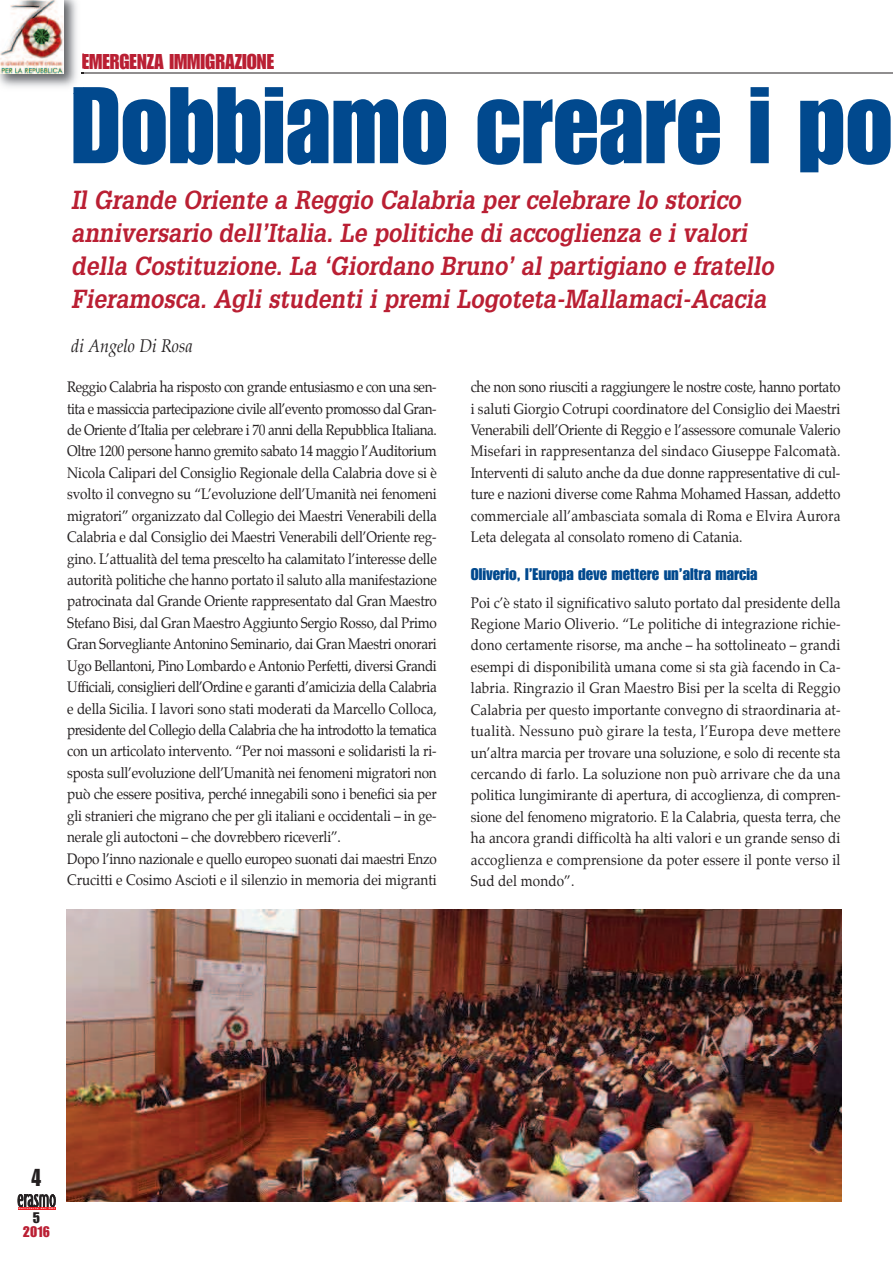
<style>
.page{position:relative;width:893px;height:1263px;background:#fff}
.page>*{position:absolute;margin:0;border:0;box-sizing:border-box;transform-origin:0 0}
.t1{font:106.5px "Impact";color:#01498e;scale:.96 1}
.t2{font:italic 700 25.5px/33px "Glypha";color:#ba1f33;scale:.9 1}
.t3{font:24px "Impact";color:#231f20;scale:.9 1}
.t4{font:21px "Impact";color:#ba1f33}
.t5{font:italic 18px "Palatino";color:#231f20;scale:.9 1}
.t6{font:16.5px "Impact";color:#01498e}
.t7{font:15px/21.5px "Palatino";letter-spacing:-.015em;color:#231f20;text-align:justify;scale:.9 1}
.t8{font:15px "Impact";color:#ba1f33}
.t9{font:15px "Impact";color:#231f20}
.t10{font:700 2.1px "Officina Sans";letter-spacing:.2em;color:#fff;scale:1.53 1}
</style>
<div class="page">
<hr style="left:82px;top:73px;width:811px;height:1px;background:#231f20">
<img style="left:66px;top:909px;width:776px;height:293px">
<svg style="left:18px;top:1194px;width:38px;height:13px"></svg>
<hr style="left:18px;top:1207px;width:38px;height:2px;background:#ee1d23">
<img style="left:0;top:0;width:82px;height:87px">
<svg style="left:82px;top:53px;width:2px;height:20px"></svg>
<svg style="left:73px;top:87px;width:11px;height:6px"></svg>
<img style="left:0;top:0;width:64px;height:74px">
<h3 class="t4" style="left:82px;top:54px;width:194px">EMERGENZA IMMIGRAZIONE</h3>
<h1 class="t1" style="left:71px;top:87px;width:857px">Dobbiamo creare i po</h1>
<p class="t2" style="left:71px;top:184px;width:782px">Il Grande Oriente a Reggio Calabria per celebrare lo storico anniversario dell’Italia. Le politiche di accoglienza e i valori della Costituzione. La ‘Giordano Bruno’ al partigiano e fratello Fieramosca. Agli studenti i premi Logoteta-Mallamaci-Acacia</p>
<p class="t5" style="left:71px;top:337px;width:136px">di Angelo Di Rosa</p>
<p class="t7" style="left:67px;top:377px;width:412px;text-align:left">Reggio Calabria ha risposto con grande entusiasmo e con una sen&shy;tita e massiccia partecipazione civile all’evento promosso dal Gran&shy;de Oriente d’Italia per celebrare i 70 anni della Repubblica Italiana.<br>Oltre 1200 persone hanno gremito sabato 14 maggio l’Auditorium Nicola Calipari del Consiglio Regionale della Calabria dove si è svolto il convegno su “L’evoluzione dell’Umanità nei fenomeni migratori” organizzato dal Collegio dei Maestri Venerabili della Calabria e dal Consiglio dei Maestri Venerabili dell’Oriente reg&shy;gino. L’attualità del tema prescelto ha calamitato l’interesse delle autorità politiche che hanno portato il saluto alla manifestazione patrocinata dal Grande Oriente rappresentato dal Gran Maestro Stefano Bisi, dal Gran Maestro Aggiunto Sergio Rosso, dal Primo Gran Sorvegliante Antonino Seminario, dai Gran Maestri onorari Ugo Bellantoni, Pino Lombardo e Antonio Perfetti, diversi Grandi Ufficiali, consiglieri dell’Ordine e garanti d’amicizia della Calabria e della Sicilia. I lavori sono stati moderati da Marcello Colloca, presidente del Collegio della Calabria che ha introdotto la tematica con un articolato intervento. “Per noi massoni e solidaristi la ri&shy;sposta sull’evoluzione dell’Umanità nei fenomeni migratori non può che essere positiva, perché innegabili sono i benefici sia per gli stranieri che migrano che per gli italiani e occidentali – in ge&shy;nerale gli autoctoni – che dovrebbero riceverli”.<br>Dopo l’inno nazionale e quello europeo suonati dai maestri Enzo Crucitti e Cosimo Ascioti e il silenzio in memoria dei migranti</p>
<p class="t7" style="left:471px;top:377px;width:412px">che non sono riusciti a raggiungere le nostre coste, hanno portato i saluti Giorgio Cotrupi coordinatore del Consiglio dei Maestri Venerabili dell’Oriente di Reggio e l’assessore comunale Valerio Misefari in rappresentanza del sindaco Giuseppe Falcomatà.<br>Interventi di saluto anche da due donne rappresentative di cul&shy;ture e nazioni diverse come Rahma Mohamed Hassan, addetto commerciale all’ambasciata somala di Roma e Elvira Aurora Leta delegata al consolato romeno di Catania.</p>
<p class="t6" style="left:471px;top:568px;width:288px">Oliverio, l’Europa deve mettere un’altra marcia</p>
<p class="t7" style="left:471px;top:593px;width:412px">Poi c’è stato il significativo saluto portato dal presidente della Regione Mario Oliverio. “Le politiche di integrazione richie&shy;dono certamente risorse, ma anche – ha sottolineato – grandi esempi di disponibilità umana come si sta già facendo in Ca&shy;labria. Ringrazio il Gran Maestro Bisi per la scelta di Reggio Calabria per questo importante convegno di straordinaria at&shy;tualità. Nessuno può girare la testa, l’Europa deve mettere un’altra marcia per trovare una soluzione, e solo di recente sta cercando di farlo. La soluzione non può arrivare che da una politica lungimirante di apertura, di accoglienza, di compren&shy;sione del fenomeno migratorio. E la Calabria, questa terra, che ha ancora grandi difficoltà ha alti valori e un grande senso di accoglienza e comprensione da poter essere il ponte verso il Sud del mondo”.</p>
<h3 class="t3" style="left:31px;top:1169px;width:13px">4</h3>
<p class="t10" style="left:19px;top:1207px;width:25px">Notiziario del GOI</p>
<p class="t9" style="left:33px;top:1212px;width:9px">5</p>
<p class="t8" style="left:23px;top:1226px;width:29px">2016</p>
</div>
